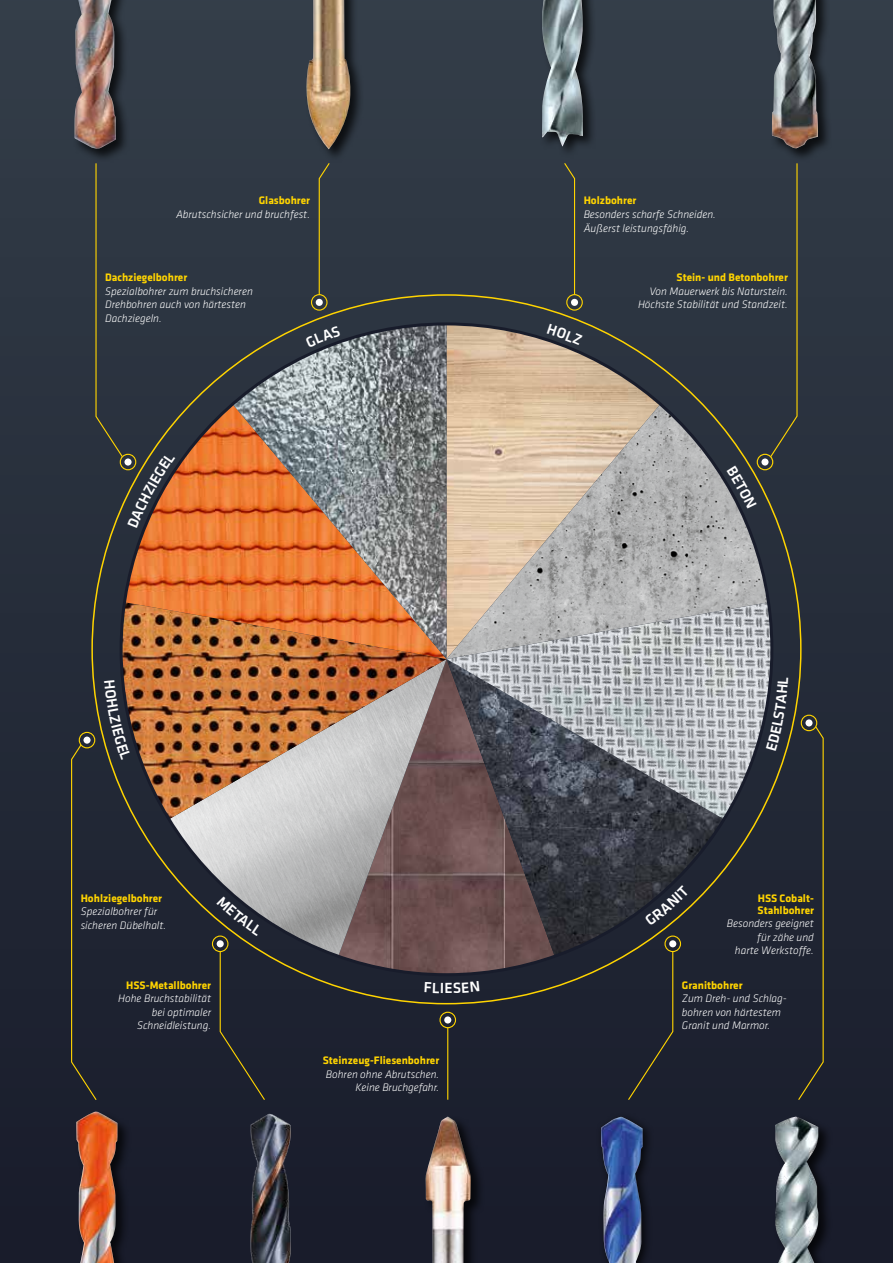
<style>
.page{position:relative;width:893px;height:1263px;background:#fff}
.page>*{position:absolute;margin:0;border:0;box-sizing:border-box;transform-origin:0 0}
.t1{font:500 15.3px "Klavika";color:#fff}
.t2{font:italic 300 11.25px/13.5px "Klavika";color:#fff;text-align:right}
.t3{font:700 11.25px/12px "Klavika";color:#ffd400}
</style>
<div class="page">
<div style="left:0;top:0;width:893px;height:1263px;background:linear-gradient(to bottom,#343e48,#191c2a)"></div>
<div style="left:439px;top:1012px;width:17px;height:16px;border:1px solid #ffd400;border-radius:50%"></div>
<svg style="left:318px;top:162px;width:13px;height:134px;background:#40443d"></svg>
<hr style="left:447px;top:1027px;width:1px;height:73px;background:#ffd400">
<div style="left:311px;top:294px;width:17px;height:17px;border:1px solid #ffd400;border-radius:50%"></div>
<div style="left:316px;top:299px;width:7px;height:7px;background:#fff;border-radius:50%"></div>
<div style="left:444px;top:1016px;width:7px;height:7px;background:#fff;border-radius:50%"></div>
<svg style="left:769px;top:162px;width:29px;height:296px;background:#343b3e"></svg>
<svg style="left:70px;top:743px;width:28px;height:358px;background:#232731"></svg>
<div style="left:219px;top:955px;width:47px;height:132px;background:#1d2230"></div>
<div style="left:627px;top:955px;width:47px;height:146px;background:#1d2230"></div>
<svg style="left:563px;top:162px;width:13px;height:134px;background:#40443d"></svg>
<div style="left:566px;top:294px;width:17px;height:17px;border:1px solid #ffd400;border-radius:50%"></div>
<div style="left:571px;top:299px;width:7px;height:7px;background:#fff;border-radius:50%"></div>
<div style="left:757px;top:454px;width:16px;height:16px;border:1px solid #ffd400;border-radius:50%"></div>
<div style="left:801px;top:715px;width:16px;height:16px;border:1px solid #ffd400;border-radius:50%"></div>
<div style="left:805px;top:719px;width:7px;height:7px;background:#fff;border-radius:50%"></div>
<div style="left:79px;top:732px;width:16px;height:16px;border:1px solid #ffd400;border-radius:50%"></div>
<div style="left:83px;top:736px;width:8px;height:8px;background:#fff;border-radius:50%"></div>
<img style="left:339px;top:955px;width:215px;height:19px">
<img style="left:169px;top:819px;width:554px;height:136px">
<img style="left:121px;top:602px;width:651px;height:217px">
<img style="left:232px;top:324px;width:428px;height:80px">
<img style="left:125px;top:404px;width:643px;height:255px">
<svg style="left:797px;top:725px;width:27px;height:376px;background:#292c30"></svg>
<div style="left:424px;top:1115px;width:61px;height:148px;background:#000;opacity:.75"></div>
<img style="left:426px;top:1116px;width:45px;height:147px">
<div style="left:74px;top:1110px;width:58px;height:153px;background:#000;opacity:.75"></div>
<img style="left:76px;top:1112px;width:42px;height:151px">
<div style="left:773px;top:1115px;width:59px;height:148px;background:#000;opacity:.75"></div>
<img style="left:775px;top:1116px;width:43px;height:147px">
<div style="left:596px;top:1112px;width:58px;height:151px;background:#000;opacity:.75"></div>
<img style="left:601px;top:1117px;width:42px;height:146px">
<div style="left:72px;top:0;width:58px;height:163px;background:#000;opacity:.75"></div>
<img style="left:74px;top:0;width:42px;height:149px">
<div style="left:770px;top:0;width:62px;height:162px;background:#000;opacity:.75"></div>
<img style="left:772px;top:0;width:46px;height:148px">
<div style="left:540px;top:0;width:57px;height:159px;background:#000;opacity:.75"></div>
<img style="left:541px;top:0;width:42px;height:146px">
<div style="left:304px;top:0;width:60px;height:162px;background:#000;opacity:.75"></div>
<img style="left:303px;top:0;width:49px;height:149px">
<img style="left:196px;top:1087px;width:145px;height:176px">
<svg style="left:95px;top:162px;width:80px;height:366px;background:#35393e"></svg>
<svg style="left:305px;top:325px;width:36px;height:23px"></svg>
<svg style="left:547px;top:324px;width:36px;height:21px"></svg>
<svg style="left:727px;top:466px;width:30px;height:43px"></svg>
<svg style="left:216px;top:896px;width:47px;height:40px;background:#3a3d44"></svg>
<svg style="left:104px;top:680px;width:27px;height:80px;background:#313035"></svg>
<svg style="left:425px;top:982px;width:18px;height:11px"></svg>
<svg style="left:453px;top:981px;width:26px;height:12px"></svg>
<svg style="left:645px;top:885px;width:44px;height:41px;background:#262a32"></svg>
<svg style="left:766px;top:677px;width:22px;height:74px;background:#282e3a"></svg>
<p class="t3" style="left:259px;top:194px;width:53px">Glasbohrer</p>
<p class="t2" style="left:176px;top:207px;width:136px">Abrutschsicher und bruchfest.</p>
<p class="t3" style="left:105px;top:271px;width:84px">Dachziegelbohrer</p>
<p class="t2" style="left:105px;top:284px;width:149px;text-align:left">Spezialbohrer zum bruchsicheren<br>Drehbohren auch von härtesten<br>Dachziegeln.</p>
<p class="t3" style="left:584px;top:194px;width:54px">Holzbohrer</p>
<p class="t2" style="left:584px;top:207px;width:134px;text-align:left">Besonders scharfe Schneiden.<br>Äußerst leistungsfähig.</p>
<p class="t3" style="left:676px;top:271px;width:113px">Stein- und Betonbohrer</p>
<p class="t2" style="left:638px;top:284px;width:151px">Von Mauerwerk bis Naturstein.<br>Höchste Stabilität und Standzeit.</p>
<p class="t3" style="left:81px;top:891px;width:83px">Hohlziegelbohrer</p>
<p class="t2" style="left:81px;top:904px;width:87px;text-align:left">Spezialbohrer für sicheren Dübelhalt.</p>
<p class="t3" style="left:126px;top:979px;width:86px">HSS-Metallbohrer</p>
<p class="t2" style="left:118px;top:992px;width:94px">Hohe Bruchstabilität bei optimaler<br>Schneidleistung.</p>
<h1 class="t1" style="left:444px;top:978px;width:10px">E</h1>
<p class="t3" style="left:323px;top:1054px;width:118px">Steinzeug-Fliesenbohrer</p>
<p class="t2" style="left:326px;top:1067px;width:115px">Bohren ohne Abrutschen.<br>Keine Bruchgefahr.</p>
<p class="t3" style="left:758px;top:891px;width:58px">HSS Cobalt-<br>Stahlbohrer</p>
<p class="t2" style="left:727px;top:916px;width:89px">Besonders geeignet für zähe und<br>harte Werkstoffe.</p>
<p class="t3" style="left:682px;top:979px;width:62px">Granitbohrer</p>
<p class="t2" style="left:682px;top:992px;width:107px;text-align:left">Zum Dreh- und Schlag&shy;bohren von härtestem<br>Granit und Marmor.</p>
</div>
